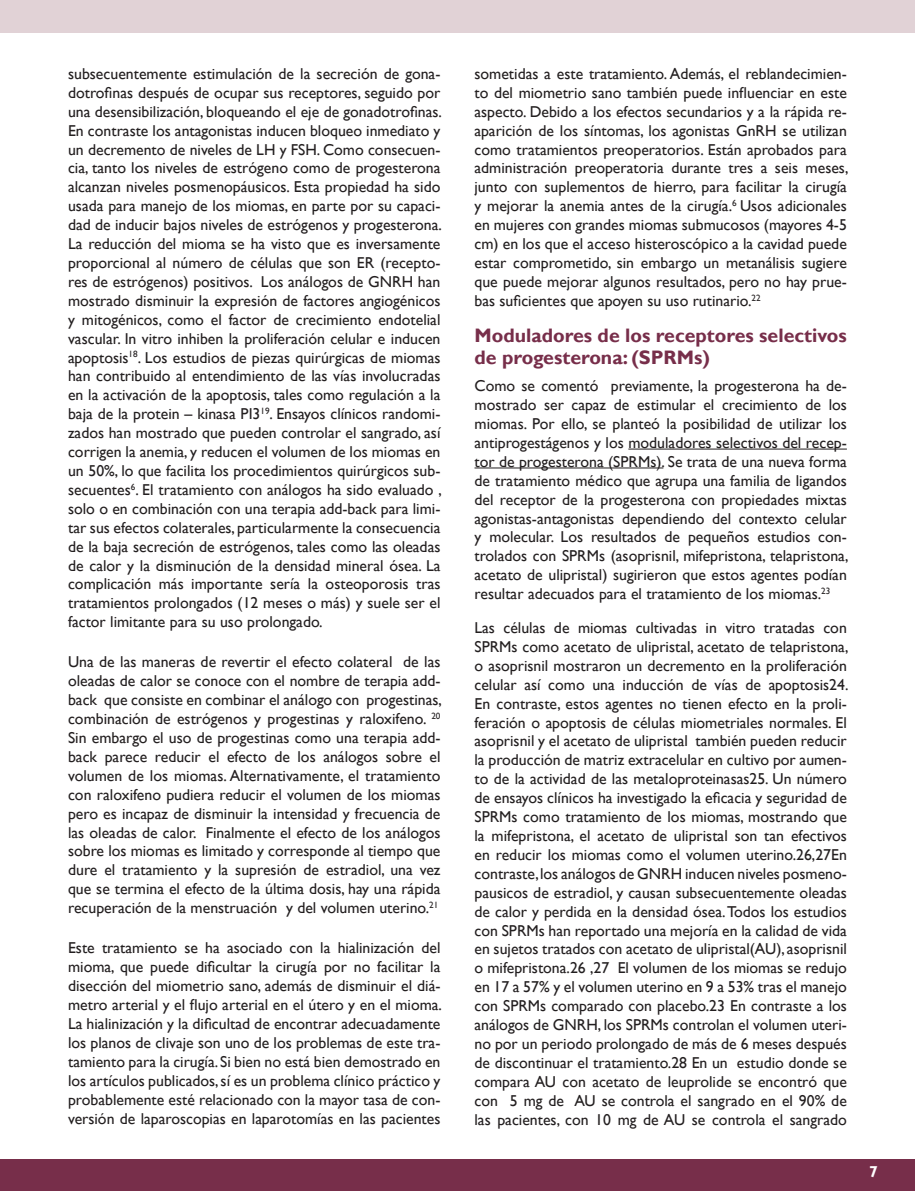
<style>
.page{position:relative;width:915px;height:1191px;background:#fff}
.page>*{position:absolute;margin:0;border:0;box-sizing:border-box;transform-origin:0 0}
.t1{font:700 19.5px/21.5px "Gill Sans";color:#772e4a}
.t2{font:15.75px/18.9px "Gill Sans";color:#231f20;text-align:justify}
.t3{font:700 15.75px "Gill Sans";color:#fff}
</style>
<div class="page">
<div style="left:0;top:0;width:914px;height:32px;background:#e1d2d6"></div>
<div style="left:0;top:1159px;width:914px;height:32px;background:#772e4a"></div>
<hr style="left:628px;top:449px;width:218px;height:1px;background:#231f20">
<hr style="left:474px;top:467px;width:189px;height:1px;background:#231f20">
<p class="t2" style="left:68px;top:64px;width:375px">subsecuentemente estimulación de la secreción de gona&shy;dotrofinas después de ocupar sus receptores, seguido por una desensibilización, bloqueando el eje de gonadotrofinas.<br>En contraste los antagonistas inducen bloqueo inmediato y un decremento de niveles de LH y FSH. Como consecuen&shy;cia, tanto los niveles de estrógeno como de progesterona alcanzan niveles posmenopáusicos. Esta propiedad ha sido usada para manejo de los miomas, en parte por su capaci&shy;dad de inducir bajos niveles de estrógenos y progesterona.<br>La reducción del mioma se ha visto que es inversamente proporcional al número de células que son ER (recepto&shy;res de estrógenos) positivos. Los análogos de GNRH han mostrado disminuir la expresión de factores angiogénicos y mitogénicos, como el factor de crecimiento endotelial vascular. In vitro inhiben la proliferación celular e inducen apoptosis<sup>18</sup>. Los estudios de piezas quirúrgicas de miomas han contribuido al entendimiento de las vías involucradas en la activación de la apoptosis, tales como regulación a la baja de la protein – kinasa PI3<sup>19</sup>. Ensayos clínicos randomi&shy;zados han mostrado que pueden controlar el sangrado, así corrigen la anemia, y reducen el volumen de los miomas en un 50%, lo que facilita los procedimientos quirúrgicos sub&shy;secuentes<sup>6</sup>. El tratamiento con análogos ha sido evaluado , solo o en combinación con una terapia add-back para limi&shy;tar sus efectos colaterales, particularmente la consecuencia de la baja secreción de estrógenos, tales como las oleadas de calor y la disminución de la densidad mineral ósea. La complicación más importante sería la osteoporosis tras tratamientos prolongados (12 meses o más) y suele ser el factor limitante para su uso prolongado.</p>
<p class="t2" style="left:68px;top:653px;width:375px">Una de las maneras de revertir el efecto colateral de las oleadas de calor se conoce con el nombre de terapia add&shy;back que consiste en combinar el análogo con progestinas, combinación de estrógenos y progestinas y raloxifeno. <sup>20<br></sup>Sin embargo el uso de progestinas como una terapia add&shy;back parece reducir el efecto de los análogos sobre el volumen de los miomas. Alternativamente, el tratamiento con raloxifeno pudiera reducir el volumen de los miomas pero es incapaz de disminuir la intensidad y frecuencia de las oleadas de calor. Finalmente el efecto de los análogos sobre los miomas es limitado y corresponde al tiempo que dure el tratamiento y la supresión de estradiol, una vez que se termina el efecto de la última dosis, hay una rápida recuperación de la menstruación y del volumen uterino.<sup>21</sup></p>
<p class="t2" style="left:68px;top:939px;width:375px">Este tratamiento se ha asociado con la hialinización del mioma, que puede dificultar la cirugía por no facilitar la disección del miometrio sano, además de disminuir el diá&shy;metro arterial y el flujo arterial en el útero y en el mioma.<br>La hialinización y la dificultad de encontrar adecuadamente los planos de clivaje son uno de los problemas de este tra&shy;tamiento para la cirugía. Si bien no está bien demostrado en los artículos publicados, sí es un problema clínico práctico y probablemente esté relacionado con la mayor tasa de con&shy;versión de laparoscopias en laparotomías en las pacientes</p>
<p class="t2" style="left:474px;top:64px;width:375px">sometidas a este tratamiento. Además, el reblandecimien&shy;to del miometrio sano también puede influenciar en este aspecto. Debido a los efectos secundarios y a la rápida re&shy;aparición de los síntomas, los agonistas GnRH se utilizan como tratamientos preoperatorios. Están aprobados para administración preoperatoria durante tres a seis meses, junto con suplementos de hierro, para facilitar la cirugía y mejorar la anemia antes de la cirugía.<sup>6</sup> Usos adicionales en mujeres con grandes miomas submucosos (mayores 4-5 cm) en los que el acceso histeroscópico a la cavidad puede estar comprometido, sin embargo un metanálisis sugiere que puede mejorar algunos resultados, pero no hay prue&shy;bas suficientes que apoyen su uso rutinario.<sup>22</sup></p>
<p class="t1" style="left:474px;top:325px;width:374px">Moduladores de los receptores selectivos de progesterona: (SPRMs)</p>
<p class="t2" style="left:474px;top:377px;width:375px">Como se comentó previamente, la progesterona ha de&shy;mostrado ser capaz de estimular el crecimiento de los miomas. Por ello, se planteó la posibilidad de utilizar los antiprogestágenos y los moduladores selectivos del recep&shy;tor de progesterona (SPRMs). Se trata de una nueva forma de tratamiento médico que agrupa una familia de ligandos del receptor de la progesterona con propiedades mixtas agonistas-antagonistas dependiendo del contexto celular y molecular. Los resultados de pequeños estudios con&shy;trolados con SPRMs (asoprisnil, mifepristona, telapristona, acetato de ulipristal) sugirieron que estos agentes podían resultar adecuados para el tratamiento de los miomas.<sup>23</sup></p>
<p class="t2" style="left:474px;top:618px;width:375px">Las células de miomas cultivadas in vitro tratadas con SPRMs como acetato de ulipristal, acetato de telapristona, o asoprisnil mostraron un decremento en la proliferación celular así como una inducción de vías de apoptosis24.<br>En contraste, estos agentes no tienen efecto en la proli&shy;feración o apoptosis de células miometriales normales. El asoprisnil y el acetato de ulipristal también pueden reducir la producción de matriz extracelular en cultivo por aumen&shy;to de la actividad de las metaloproteinasas25. Un número de ensayos clínicos ha investigado la eficacia y seguridad de SPRMs como tratamiento de los miomas, mostrando que la mifepristona, el acetato de ulipristal son tan efectivos en reducir los miomas como el volumen uterino.26,27En contraste, los análogos de GNRH inducen niveles posmeno&shy;pausicos de estradiol, y causan subsecuentemente oleadas de calor y perdida en la densidad ósea. Todos los estudios con SPRMs han reportado una mejoría en la calidad de vida en sujetos tratados con acetato de ulipristal(AU), asoprisnil o mifepristona.26 ,27 El volumen de los miomas se redujo en 17 a 57% y el volumen uterino en 9 a 53% tras el manejo con SPRMs comparado con placebo.23 En contraste a los análogos de GNRH, los SPRMs controlan el volumen uteri&shy;no por un periodo prolongado de más de 6 meses después de discontinuar el tratamiento.28 En un estudio donde se compara AU con acetato de leuprolide se encontró que con 5 mg de AU se controla el sangrado en el 90% de las pacientes, con 10 mg de AU se controla el sangrado</p>
<p class="t3" style="left:868px;top:1162px;width:10px">7</p>
</div>
